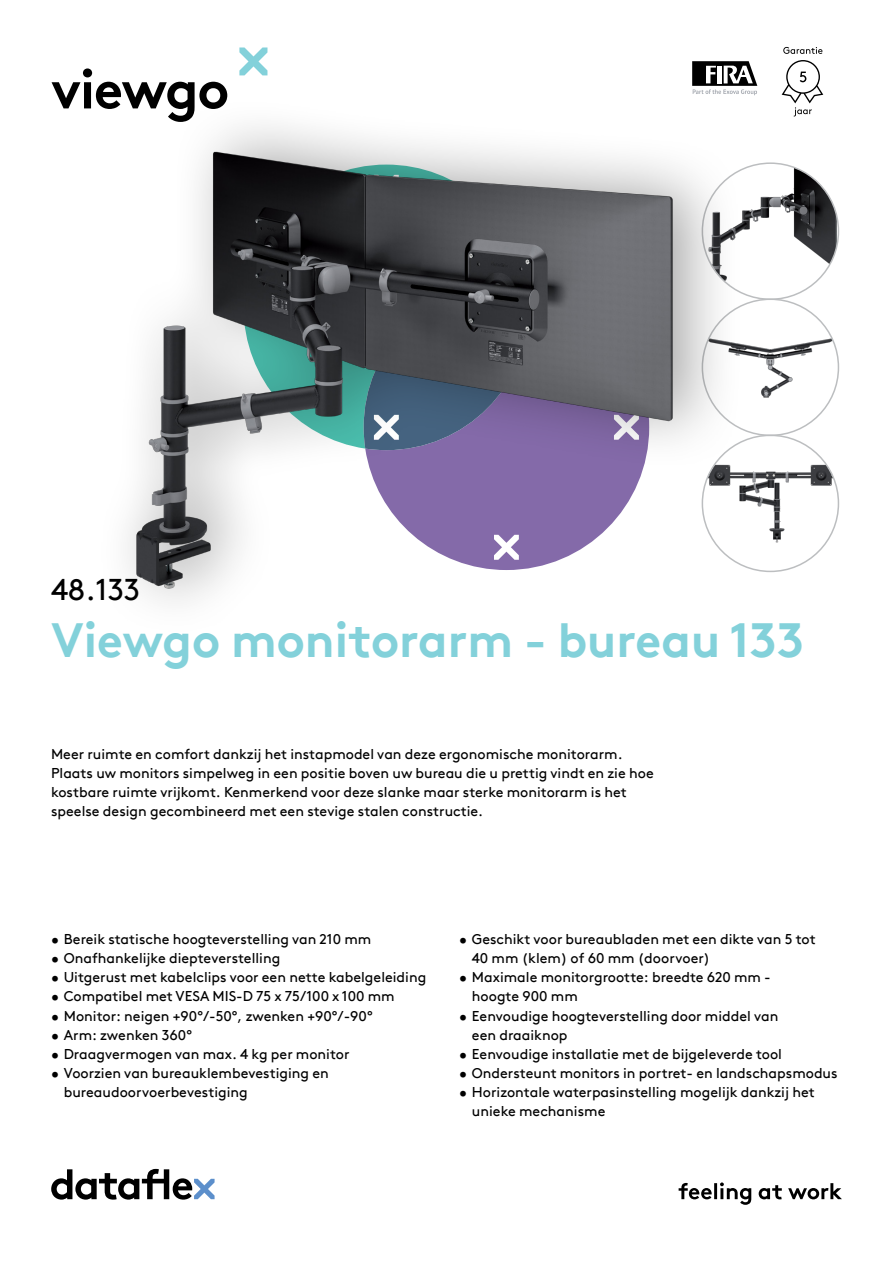
<style>
.page{position:relative;width:893px;height:1263px;background:#fff}
.page>*{position:absolute;margin:0;border:0;box-sizing:border-box;transform-origin:0 0}
.hoofdstuk{font:700 54px "Brown Pro TT";letter-spacing:-.02em;color:#000}
.productnaam{font:700 48px "Brown Pro TT";color:#83d1da}
.productnummer{font:30px "Brown Pro TT";color:#000}
.omschrijving{font:14.25px/19.2px "Brown Pro TT";color:#000}
</style>
<div class="page">
<svg style="left:51px;top:1169px;width:164px;height:30px"></svg>
<svg style="left:679px;top:1182px;width:163px;height:23px"></svg>
<svg style="left:239px;top:47px;width:28px;height:28px"></svg>
<img style="left:744px;top:165px;width:94px;height:133px">
<img style="left:744px;top:335px;width:94px;height:64px">
<img style="left:744px;top:462px;width:94px;height:83px">
<div style="left:95px;top:96px;width:649px;height:542px;background:#000;opacity:.35"></div>
<img style="left:120px;top:140px;width:570px;height:459px">
<svg style="left:692px;top:61px;width:65px;height:34px"></svg>
<svg style="left:783px;top:47px;width:39px;height:7px"></svg>
<svg style="left:782px;top:60px;width:41px;height:56px"></svg>
<p class="hoofdstuk" style="left:51px;top:46px;width:180px">viewgo</p>
<p class="productnummer" style="left:51px;top:566px;width:91px">48.133</p>
<p class="productnaam" style="left:51px;top:601px;width:755px">Viewgo monitorarm - bureau 133</p>
<p class="omschrijving" style="left:51px;top:743px;width:604px">Meer ruimte en comfort dankzij het instapmodel van deze ergonomische monitorarm.<br>Plaats uw monitors simpelweg in een positie boven uw bureau die u prettig vindt en zie hoe kostbare ruimte vrijkomt. Kenmerkend voor deze slanke maar sterke monitorarm is het speelse design gecombineerd met een stevige stalen constructie.</p>
<p class="omschrijving" style="left:51px;top:928px;width:322px">• Bereik statische hoogteverstelling van 210 mm</p>
<p class="omschrijving" style="left:51px;top:947px;width:231px">• Onafhankelijke diepteverstelling</p>
<p class="omschrijving" style="left:51px;top:966px;width:377px">• Uitgerust met kabelclips voor een nette kabelgeleiding</p>
<p class="omschrijving" style="left:51px;top:986px;width:345px">• Compatibel met VESA MIS-D 75 x 75/100 x 100 mm</p>
<p class="omschrijving" style="left:51px;top:1005px;width:323px">• Monitor: neigen +90°/-50°, zwenken +90°/-90°</p>
<p class="omschrijving" style="left:51px;top:1024px;width:143px">• Arm: zwenken 360°</p>
<p class="omschrijving" style="left:51px;top:1043px;width:300px">• Draagvermogen van max. 4 kg per monitor</p>
<p class="omschrijving" style="left:64px;top:1062px;width:267px;text-indent:-13px">• Voorzien van bureauklembevestiging en bureaudoorvoerbevestiging</p>
<p class="omschrijving" style="left:472px;top:928px;width:345px;text-indent:-13px">• Geschikt voor bureaubladen met een dikte van 5 tot<br>40 mm (klem) of 60 mm (doorvoer)</p>
<p class="omschrijving" style="left:472px;top:966px;width:300px;text-indent:-13px">• Maximale monitorgrootte: breedte 620 mm - hoogte 900 mm</p>
<p class="omschrijving" style="left:472px;top:1005px;width:308px;text-indent:-13px">• Eenvoudige hoogteverstelling door middel van een draaiknop</p>
<p class="omschrijving" style="left:459px;top:1043px;width:324px">• Eenvoudige installatie met de bijgeleverde tool</p>
<p class="omschrijving" style="left:459px;top:1062px;width:380px">• Ondersteunt monitors in portret- en landschapsmodus</p>
<p class="omschrijving" style="left:472px;top:1081px;width:344px;text-indent:-13px">• Horizontale waterpasinstelling mogelijk dankzij het unieke mechanisme</p>
</div>
